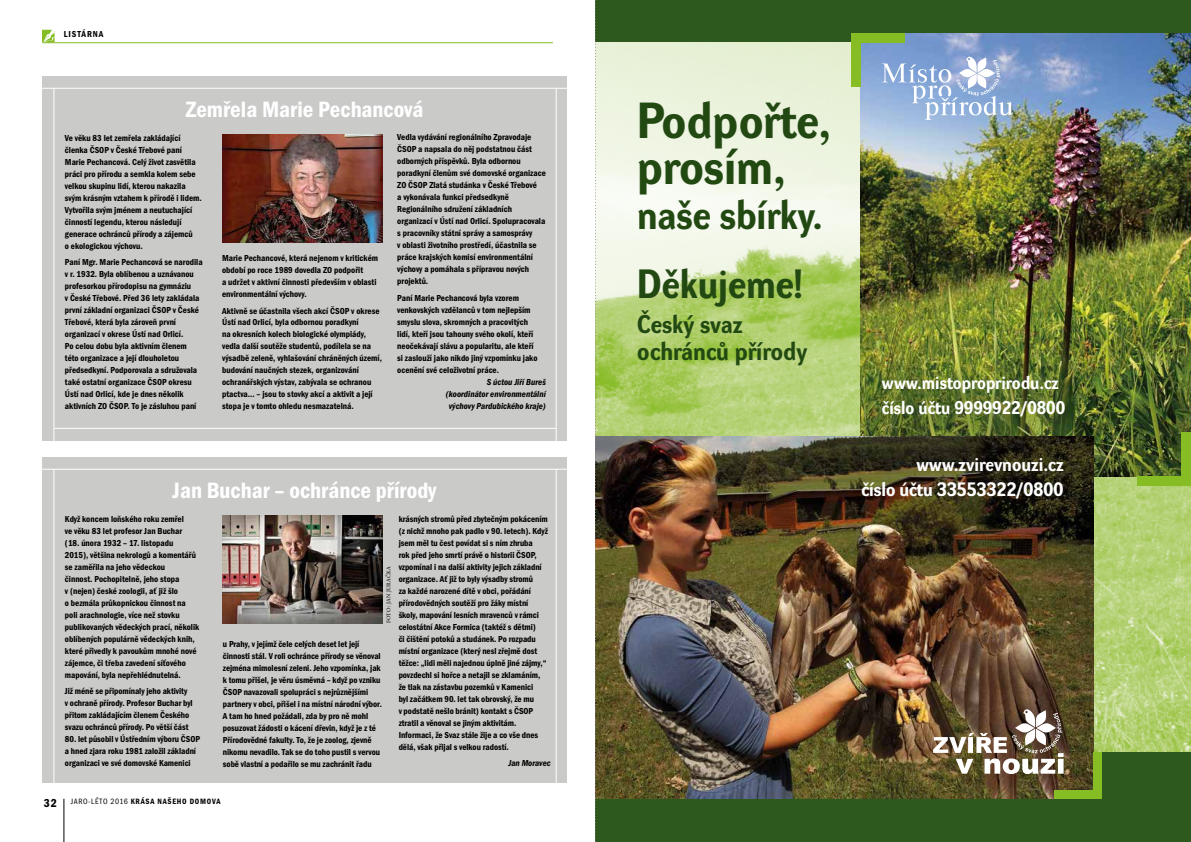
<style>
.page{position:relative;width:1191px;height:842px;background:#fff}
.page>*{position:absolute;margin:0;border:0;box-sizing:border-box;transform-origin:0 0}
.t1{font:700 49.6px/46.6px "Dyna Grotesk R";color:#224912}
.t2{font:700 40px/69.3px "Dyna Grotesk R";color:#224912}
.t3{font:700 25px/27px "Dyna Grotesk R";color:#224912}
.t4{font:23px "Franklin Got Itc TOT Dem Con";color:#fff}
.t5{font:700 19px/25px "Dyna Grotesk R";color:#fff;text-align:right}
.t6{font:700 18px/25px "Dyna Grotesk R";color:#fff}
.t7{font:9px/12px "Franklin Got Itc TOT Dem Con";color:#000}
.t8{font:9px/12px "Franklin Got Itc TOT Dem Con Ita";color:#000;text-align:right}
.t9{font:9px "Franklin Got Itc TOT Dem Con";letter-spacing:.09em;color:#000}
.t10{font:8px "Franklin Got Itc TOT Dem Con";letter-spacing:.09em;color:#000}
.t11{font:500 5.5px "Stone Serif Itc TOT";letter-spacing:.05em;color:#000}
.s1{font-size:12px}
.s2{font-family:"Franklin Got Itc TOT Boo Con"}
</style>
<div class="page">
<hr style="left:64px;top:799px;width:1px;height:43px;background:#000">
<svg style="left:43px;top:30px;width:12px;height:12px"></svg>
<hr style="left:42px;top:42px;width:511px;height:1px;background:#86bc24">
<div style="left:43px;top:457px;width:524px;height:325px;background:#cacac9"></div>
<div style="left:43px;top:76px;width:524px;height:365px;background:#cacac9"></div>
<hr style="left:556px;top:469px;width:1px;height:316px;background:#fff">
<hr style="left:556px;top:88px;width:1px;height:360px;background:#fff">
<hr style="left:54px;top:469px;width:1px;height:316px;background:#fff">
<hr style="left:54px;top:88px;width:1px;height:358px;background:#fff">
<hr style="left:42px;top:469px;width:525px;height:1px;background:#fff">
<hr style="left:42px;top:88px;width:525px;height:1px;background:#fff">
<hr style="left:54px;top:428px;width:502px;height:1px;background:#fff">
<img style="left:223px;top:516px;width:159px;height:107px">
<img style="left:222px;top:135px;width:160px;height:107px">
<div style="left:595px;top:752px;width:596px;height:90px;background:#2d591f"></div>
<div style="left:595px;top:0;width:596px;height:53px;background:#2d591f"></div>
<img style="left:596px;top:42px;width:595px;height:710px">
<img style="left:860px;top:34px;width:331px;height:442px">
<div style="left:851px;top:34px;width:9px;height:53px;background:#86bc24"></div>
<div style="left:851px;top:34px;width:54px;height:9px;background:#86bc24"></div>
<div style="left:1181px;top:432px;width:9px;height:53px;background:#86bc24"></div>
<div style="left:1137px;top:476px;width:54px;height:9px;background:#86bc24"></div>
<svg style="left:882px;top:57px;width:131px;height:63px;background:#a3bbde"></svg>
<img style="left:596px;top:437px;width:497px;height:362px">
<img style="left:933px;top:709px;width:130px;height:65px">
<div style="left:1093px;top:752px;width:8px;height:46px;background:#86bc24"></div>
<div style="left:1054px;top:790px;width:47px;height:8px;background:#86bc24"></div>
<svg style="left:595px;top:0;width:1px;height:842px"></svg>
<p class="t9" style="left:64px;top:29px;width:41px">LISTÁRNA</p>
<h3 class="t4" style="left:186px;top:96px;width:239px">Zemřela Marie Pechancová</h3>
<p class="t7" style="left:65px;top:132px;width:138px">Ve věku 83 let zemřela zakládající členka ČSOP v České Třebové paní Marie Pechancová. Celý život zasvětila práci pro přírodu a semkla kolem sebe velkou skupinu lidí, kterou nakazila svým krásným vztahem k přírodě i lidem.<br>Vytvořila svým jménem a neutuchající činností legendu, kterou následují generace ochránců přírody a zájemců<br>o ekologickou výchovu.</p>
<p class="t7" style="left:65px;top:256px;width:139px">Paní Mgr. Marie Pechancová se narodila v r. 1932. Byla oblíbenou a uznávanou profesorkou přírodopisu na gymnáziu<br>v České Třebové. Před 36 lety zakládala první základní organizaci ČSOP v České Třebové, která byla zároveň první organizací v okrese Ústí nad Orlicí.<br>Po celou dobu byla aktivním členem této organizace a její dlouholetou předsedkyní. Podporovala a sdružovala také ostatní organizace ČSOP okresu Ústí nad Orlicí, kde je dnes několik aktivních ZO ČSOP. To je zásluhou paní</p>
<p class="t7" style="left:222px;top:252px;width:157px">Marie Pechancové, která nejenom v kritickém období po roce 1989 dovedla ZO podpořit<br>a udržet v aktivní činnosti především v oblasti environmentální výchovy.</p>
<p class="t7" style="left:222px;top:305px;width:161px">Aktivně se účastnila všech akcí ČSOP v okrese Ústí nad Orlicí, byla odbornou poradkyní<br>na okresních kolech biologické olympiády, vedla další soutěže studentů, podílela se na výsadbě zeleně, vyhlašování chráněných území, budování naučných stezek, organizování ochranářských výstav, zabývala se ochranou ptactva… – jsou to stovky akcí a aktivit a její stopa je v tomto ohledu nesmazatelná.</p>
<p class="t7" style="left:397px;top:132px;width:150px">Vedla vydávání regionálního Zpravodaje ČSOP a napsala do něj podstatnou část odborných příspěvků. Byla odbornou poradkyní členům své domovské organizace ZO ČSOP Zlatá studánka v České Třebové<br>a vykonávala funkci předsedkyně Regionálního sdružení základních organizací v Ústí nad Orlicí. Spolupracovala s pracovníky státní správy a samosprávy<br>v oblasti životního prostředí, účastnila se práce krajských komisí environmentální výchovy a pomáhala s přípravou nových projektů.</p>
<p class="t7" style="left:397px;top:292px;width:142px">Paní Marie Pechancová byla vzorem venkovských vzdělanců v tom nejlepším smyslu slova, skromných a pracovitých lidí, kteří jsou tahouny svého okolí, kteří neočekávají slávu a popularitu, ale kteří si zaslouží jako nikdo jiný vzpomínku jako ocenění své celoživotní práce.</p>
<p class="t8" style="left:446px;top:376px;width:101px">S úctou Jiří Bureš (koordinátor environmentální výchovy Pardubického kraje)</p>
<h3 class="t4" style="left:173px;top:477px;width:265px">Jan Buchar – ochránce přírody</h3>
<p class="t7" style="left:65px;top:513px;width:136px">Když koncem loňského roku zemřel<br>ve věku 83 let profesor Jan Buchar<br>(18. února 1932 – 17. listopadu<br>2015), většina nekrologů a komentářů se zaměřila na jeho vědeckou<br>činnost. Pochopitelně, jeho stopa<br>v (nejen) české zoologii, ať již šlo<br>o bezmála průkopnickou činnost na poli arachnologie, více než stovku publikovaných vědeckých prací, několik oblíbených populárně vědeckých knih, které přivedly k pavoukům mnohé nové zájemce, či třeba zavedení síťového mapování, byla nepřehlédnutelná.</p>
<p class="t7" style="left:65px;top:685px;width:129px">Již méně se připomínaly jeho aktivity v ochraně přírody. Profesor Buchar byl přitom zakládajícím členem Českého svazu ochránců přírody. Po větší část</p>
<p class="t7" style="left:65px;top:733px;width:136px">80. let působil v Ústředním výboru ČSOP a hned zjara roku 1981 založil základní organizaci ve své domovské Kamenici</p>
<p class="t7" style="left:399px;top:513px;width:151px">krásných stromů před zbytečným pokácením (z nichž mnoho pak padlo v 90. letech). Když jsem měl tu čest povídat si s ním zhruba<br>rok před jeho smrtí právě o historii ČSOP, vzpomínal i na další aktivity jejich základní organizace. Ať již to byly výsadby stromů<br>za každé narozené dítě v obci, pořádání přírodovědných soutěží pro žáky místní školy, mapování lesních mravenců v rámci celostátní Akce Formica (taktéž s dětmi)<br>či čištění potoků a studánek. Po rozpadu místní organizace (který nesl zřejmě dost těžce: „lidi měli najednou úplně jiné zájmy,“ povzdechl si hořce a netajil se zklamáním, že tlak na zástavbu pozemků v Kamenici<br>byl začátkem 90. let tak obrovský, že mu<br>v podstatě nešlo bránit) kontakt s ČSOP ztratil a věnoval se jiným aktivitám.<br>Informaci, že Svaz stále žije a co vše dnes dělá, však přijal s velkou radostí.</p>
<p class="t8" style="left:508px;top:757px;width:44px">Jan Moravec</p>
<p class="t11" style="left:385px;top:623px;width:59px;rotate:-90deg">FOTO: JAN JURAČKA</p>
<p class="t7" style="left:223px;top:638px;width:161px">u Prahy, v jejímž čele celých deset let její činnosti stál. V roli ochránce přírody se věnoval zejména mimolesní zeleni. Jeho vzpomínka, jak k tomu přišel, je věru úsměvná – když po vzniku ČSOP navazovali spolupráci s nejrůznějšími partnery v obci, přišel i na místní národní výbor.<br>A tam ho hned požádali, zda by pro ně mohl posuzovat žádosti o kácení dřevin, když je z té Přírodovědné fakulty. To, že je zoolog, zjevně nikomu nevadilo. Tak se do toho pustil s vervou sobě vlastní a podařilo se mu zachránit řadu</p>
<p class="t10" style="left:44px;top:797px;width:178px"><span class="s1">32</span> <span class="s2">JARO-LÉTO 2016</span> KRÁSA NAŠEHO DOMOVA</p>
<h1 class="t1" style="left:637px;top:99px;width:195px">Podpořte, prosím,</h1>
<h2 class="t2" style="left:637px;top:182px;width:187px">naše sbírky.<br>Děkujeme!</h2>
<h3 class="t3" style="left:637px;top:312px;width:171px">Český svaz ochránců přírody</h3>
<h3 class="t6" style="left:882px;top:371px;width:185px">www.mistoproprirodu.cz číslo účtu 9999922/0800</h3>
<h3 class="t5" style="left:861px;top:452px;width:204px">www.zvirevnouzi.cz<br>číslo účtu 33553322/0800</h3>
</div>
